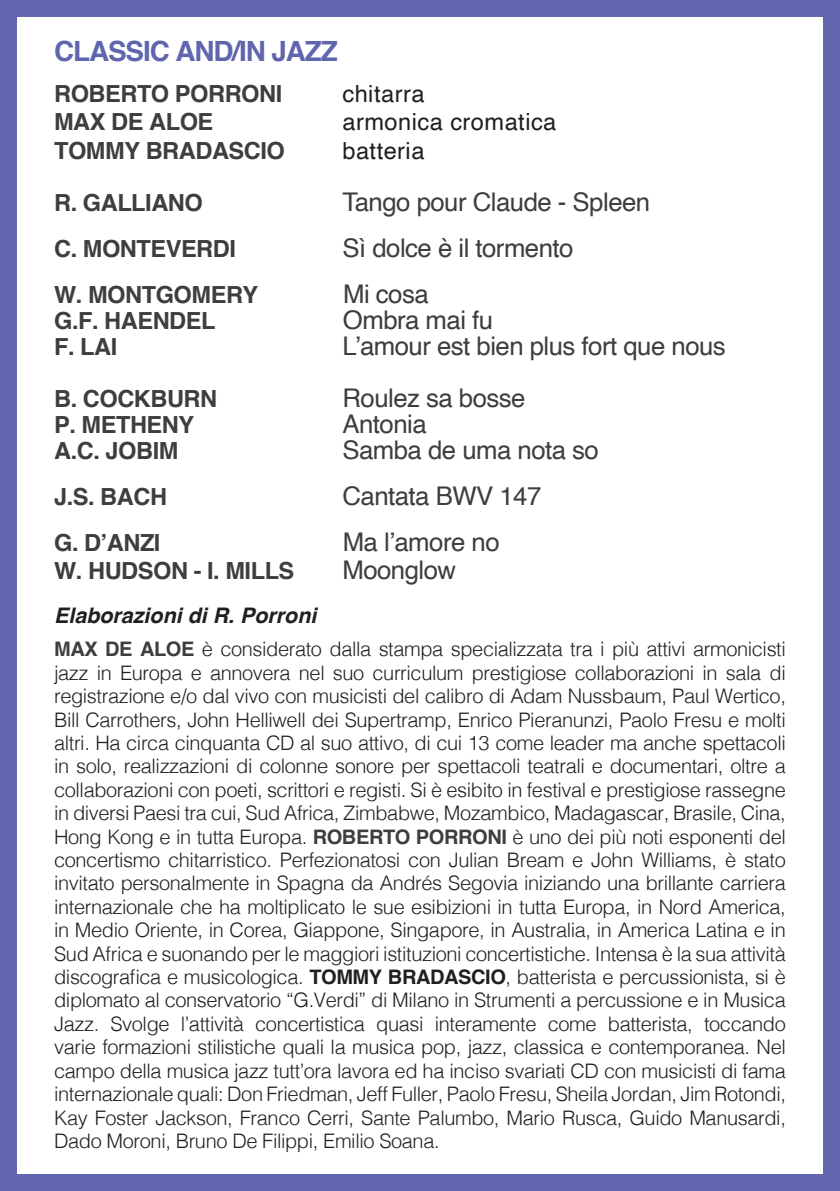
<style>
.page{position:relative;width:840px;height:1191px;background:#fff}
.page>*{position:absolute;margin:0;border:0;box-sizing:border-box;transform-origin:0 0}
.t1{font:700 27.8px "Helvetica";letter-spacing:-.04em;color:#6066ad}
.t2{font:25.8px "Helvetica";letter-spacing:-.02em;color:#3e3e3f}
.t3{font:700 23.6px "Helvetica";letter-spacing:-.02em;color:#3e3e3f}
.t4{font:23.6px "Helvetica";letter-spacing:.02em;color:#231f20}
.t5{font:italic 700 21.4px "Helvetica";color:#231f20}
.t6{font:300 20px/23.4px "Helvetica";letter-spacing:-.02em;color:#231f20;text-align:justify}
.s1{font-weight:700;color:#3e3e3f}
.s2{font-weight:700}
</style>
<div class="page">
<div style="left:0;top:0;width:839px;height:1191px;background:#6267af"></div>
<div style="left:17px;top:17px;width:805px;height:1157px;background:#fff"></div>
<p class="t1" style="left:54px;top:34px;width:285px">CLASSIC AND/IN JAZZ</p>
<p class="t3" style="left:54px;top:79px;width:229px">ROBERTO PORRONI</p>
<p class="t4" style="left:342px;top:76px;width:83px">chitarra</p>
<p class="t3" style="left:54px;top:107px;width:161px">MAX DE ALOE</p>
<p class="t4" style="left:342px;top:104px;width:215px">armonica cromatica</p>
<p class="t3" style="left:54px;top:135px;width:232px">TOMMY BRADASCIO</p>
<p class="t4" style="left:342px;top:132px;width:83px">batteria</p>
<p class="t3" style="left:54px;top:187px;width:150px">R. GALLIANO</p>
<p class="t2" style="left:342px;top:182px;width:309px">Tango pour Claude - Spleen</p>
<p class="t3" style="left:54px;top:233px;width:183px">C. MONTEVERDI</p>
<p class="t2" style="left:342px;top:228px;width:232px">Sì dolce è il tormento</p>
<p class="t3" style="left:54px;top:279px;width:205px">W. MONTGOMERY</p>
<p class="t2" style="left:343px;top:274px;width:87px">Mi cosa</p>
<p class="t3" style="left:54px;top:305px;width:163px">G.F. HAENDEL</p>
<p class="t2" style="left:342px;top:300px;width:152px">Ombra mai fu</p>
<p class="t3" style="left:54px;top:331px;width:65px">F. LAI</p>
<p class="t2" style="left:342px;top:326px;width:384px">L’amour est bien plus fort que nous</p>
<p class="t3" style="left:54px;top:383px;width:164px">B. COCKBURN</p>
<p class="t2" style="left:342px;top:378px;width:184px">Roulez sa bosse</p>
<p class="t3" style="left:54px;top:409px;width:141px">P. METHENY</p>
<p class="t2" style="left:342px;top:404px;width:86px">Antonia</p>
<p class="t3" style="left:54px;top:435px;width:126px">A.C. JOBIM</p>
<p class="t2" style="left:342px;top:430px;width:258px">Samba de uma nota so</p>
<p class="t3" style="left:54px;top:481px;width:114px">J.S. BACH</p>
<p class="t2" style="left:342px;top:476px;width:200px">Cantata BWV 147</p>
<p class="t3" style="left:54px;top:527px;width:108px">G. D’ANZI</p>
<p class="t2" style="left:342px;top:522px;width:158px">Ma l’amore no</p>
<p class="t3" style="left:54px;top:555px;width:241px">W. HUDSON - I. MILLS</p>
<p class="t2" style="left:342px;top:550px;width:115px">Moonglow</p>
<p class="t5" style="left:54px;top:597px;width:264px">Elaborazioni di R. Porroni</p>
<p class="t6" style="left:54px;top:636px;width:733px"><span class="s1">MAX DE ALOE</span> è considerato dalla stampa specializzata tra i più attivi armonicisti jazz in Europa e annovera nel suo curriculum prestigiose collaborazioni in sala di registrazione e/o dal vivo con musicisti del calibro di Adam Nussbaum, Paul Wertico, Bill Carrothers, John Helliwell dei Supertramp, Enrico Pieranunzi, Paolo Fresu e molti altri. Ha circa cinquanta CD al suo attivo, di cui 13 come leader ma anche spettacoli in solo, realizzazioni di colonne sonore per spettacoli teatrali e documentari, oltre a collaborazioni con poeti, scrittori e registi. Si è esibito in festival e prestigiose rassegne in diversi Paesi tra cui, Sud Africa, Zimbabwe, Mozambico, Madagascar, Brasile, Cina, Hong Kong e in tutta Europa. <span class="s1">ROBERTO PORRONI</span> è uno dei più noti esponenti del concertismo chitarristico. Perfezionatosi con Julian Bream e John Williams, è stato invitato personalmente in Spagna da Andrés Segovia iniziando una brillante carriera internazionale che ha moltiplicato le sue esibizioni in tutta Europa, in Nord America, in Medio Oriente, in Corea, Giappone, Singapore, in Australia, in America Latina e in Sud Africa e suonando per le maggiori istituzioni concertistiche. Intensa è la sua attività discografica e musicologica. <span class="s2">TOMMY BRADASCIO</span>, batterista e percussionista, si è diplomato al conservatorio “G.Verdi” di Milano in Strumenti a percussione e in Musica Jazz. Svolge l’attività concertistica quasi interamente come batterista, toccando varie formazioni stilistiche quali la musica pop, jazz, classica e contemporanea. Nel campo della musica jazz tutt’ora lavora ed ha inciso svariati CD con musicisti di fama internazionale quali: Don Friedman, Jeff Fuller, Paolo Fresu, Sheila Jordan, Jim Rotondi, Kay Foster Jackson, Franco Cerri, Sante Palumbo, Mario Rusca, Guido Manusardi, Dado Moroni, Bruno De Filippi, Emilio Soana.</p>
</div>
